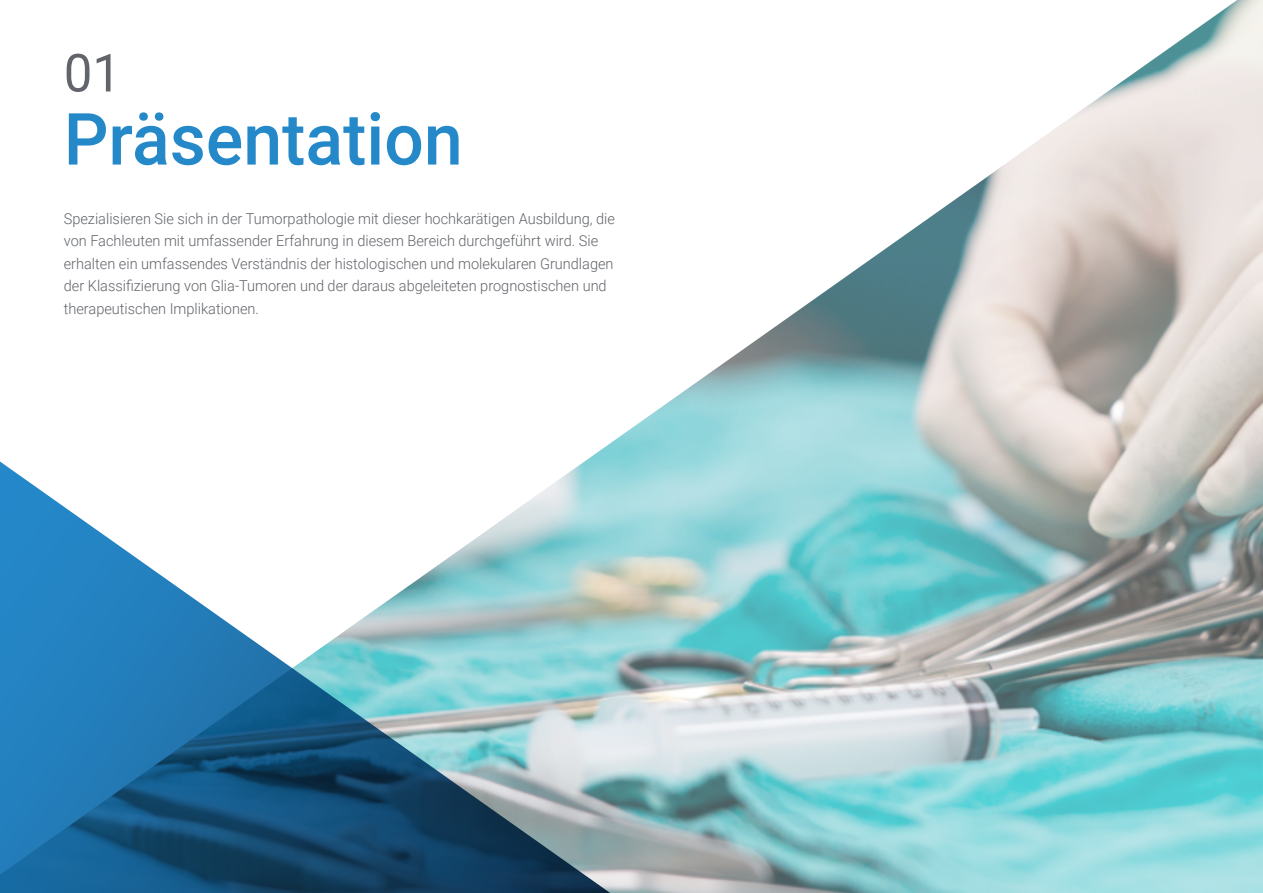
<style>
.page{position:relative;width:1263px;height:893px;background:#fff}
.page>*{position:absolute;margin:0;border:0;box-sizing:border-box;transform-origin:0 0}
.t1{font:500 72px "Roboto";color:#2488c9}
.t2{font:52.5px "Roboto";color:#61646a}
.t3{font:300 15px/22.5px "Roboto";color:#61646a}
</style>
<div class="page">
<img style="left:606px;top:0;width:657px;height:893px">
<svg style="left:0;top:446px;width:640px;height:447px"></svg>
<h2 class="t2" style="left:64px;top:36px;width:59px">01</h2>
<h1 class="t1" style="left:64px;top:89px;width:400px">Präsentation</h1>
<p class="t3" style="left:64px;top:207px;width:553px">Spezialisieren Sie sich in der Tumorpathologie mit dieser hochkarätigen Ausbildung, die von Fachleuten mit umfassender Erfahrung in diesem Bereich durchgeführt wird. Sie erhalten ein umfassendes Verständnis der histologischen und molekularen Grundlagen der Klassifizierung von Glia-Tumoren und der daraus abgeleiteten prognostischen und therapeutischen Implikationen.</p>
</div>
